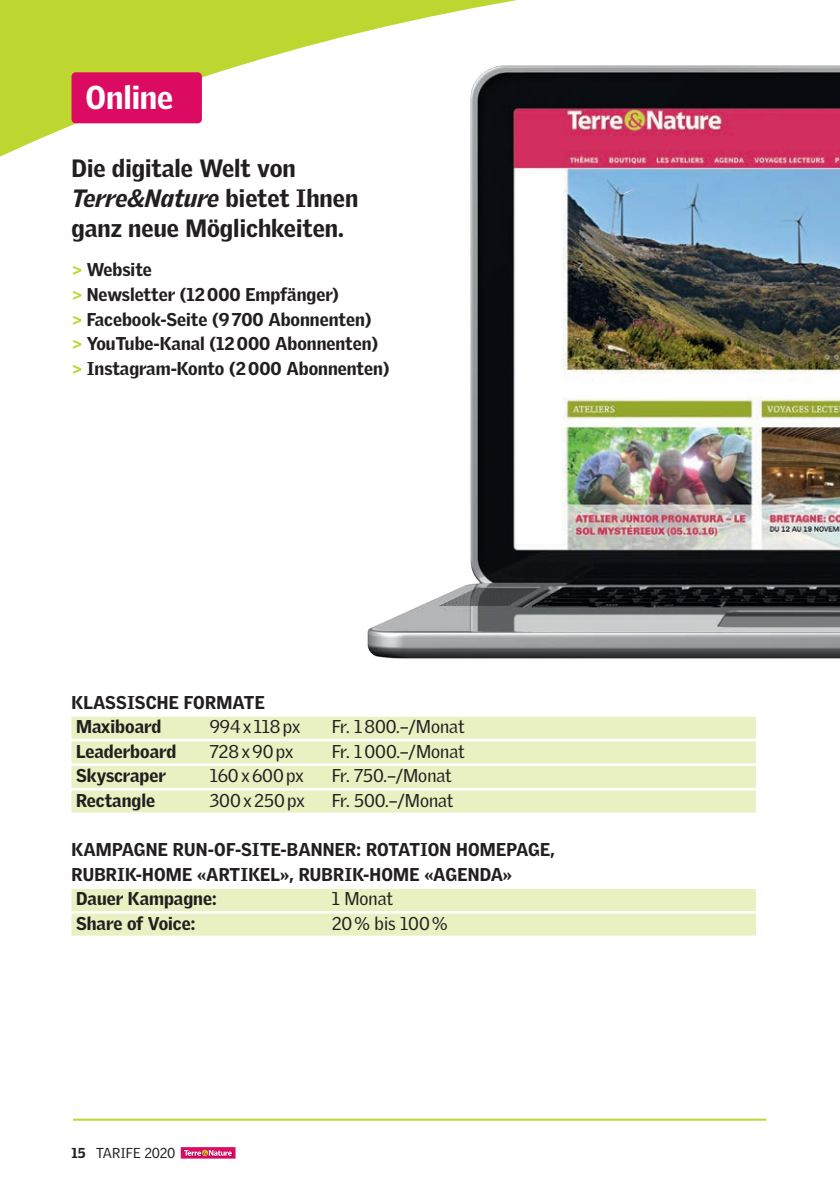
<style>
.page{position:relative;width:840px;height:1191px;background:#fff}
.page>*{position:absolute;margin:0;border:0;box-sizing:border-box;transform-origin:0 0}
.t1{font:900 32px "Griffith Gothic";color:#fff}
.t2{font:900 24.4px/29.8px "Griffith Gothic";color:#231f20}
._02_titre_enc{font:900 18px/24.6px "Griffith Gothic";color:#231f20}
._02_titre_enc-2{font:18px "Griffith Gothic";color:#231f20}
.t3{font:14px "Griffith Gothic";letter-spacing:-.01em;color:#231f20}
.s1{font-style:italic}
.s2{font-size:16px;color:#bed630}
.s3{font-weight:900}
</style>
<div class="page">
<svg style="left:180px;top:1147px;width:56px;height:12px"></svg>
<svg style="left:181px;top:1147px;width:54px;height:11px"></svg>
<hr style="left:73px;top:1118px;width:693px;height:2px;background:#bed630">
<svg style="left:0;top:0;width:319px;height:157px;fill:#bed630"></svg>
<div style="left:71px;top:72px;width:131px;height:51px;background:#dc0b62;border-radius:4px"></div>
<img style="left:319px;top:0;width:520px;height:772px">
<div style="left:71px;top:716px;width:684px;height:22px;background:#e9f0c1"></div>
<div style="left:71px;top:741px;width:684px;height:22px;background:#e9f0c1"></div>
<div style="left:71px;top:766px;width:684px;height:22px;background:#e9f0c1"></div>
<div style="left:71px;top:790px;width:684px;height:22px;background:#e9f0c1"></div>
<div style="left:71px;top:889px;width:684px;height:22px;background:#e9f0c1"></div>
<div style="left:71px;top:913px;width:684px;height:22px;background:#e9f0c1"></div>
<p class="t1" style="left:85px;top:79px;width:89px">Online</p>
<p class="t2" style="left:71px;top:153px;width:288px">Die digitale Welt von<br><span class="s1">Terre&amp;Nature</span> bietet Ihnen ganz neue Möglichkeiten.</p>
<p class="_02_titre_enc" style="left:73px;top:257px;width:81px"><span class="s2">&gt;</span> Website</p>
<p class="_02_titre_enc" style="left:73px;top:282px;width:267px"><span class="s2">&gt;</span> Newsletter (12000 Empfänger)</p>
<p class="_02_titre_enc" style="left:73px;top:307px;width:300px"><span class="s2">&gt;</span> Facebook-Seite (9700 Abonnenten)</p>
<p class="_02_titre_enc" style="left:73px;top:331px;width:307px"><span class="s2">&gt;</span> YouTube-Kanal (12000 Abonnenten)</p>
<p class="_02_titre_enc" style="left:73px;top:356px;width:318px"><span class="s2">&gt;</span> Instagram-Konto (2000 Abonnenten)</p>
<p class="_02_titre_enc" style="left:71px;top:690px;width:195px">KLASSISCHE FORMATE</p>
<p class="_02_titre_enc" style="left:76px;top:714px;width:87px">Maxiboard</p>
<p class="_02_titre_enc-2" style="left:209px;top:716px;width:92px">994x 118px</p>
<p class="_02_titre_enc-2" style="left:331px;top:716px;width:134px">Fr. 1800.–/Monat</p>
<p class="_02_titre_enc" style="left:76px;top:739px;width:102px">Leaderboard</p>
<p class="_02_titre_enc-2" style="left:209px;top:740px;width:85px">728x90px</p>
<p class="_02_titre_enc-2" style="left:331px;top:740px;width:134px">Fr. 1000.–/Monat</p>
<p class="_02_titre_enc" style="left:76px;top:763px;width:91px">Skyscraper</p>
<p class="_02_titre_enc-2" style="left:209px;top:765px;width:96px">160x600px</p>
<p class="_02_titre_enc-2" style="left:331px;top:765px;width:122px">Fr. 750.–/Monat</p>
<p class="_02_titre_enc" style="left:76px;top:788px;width:81px">Rectangle</p>
<p class="_02_titre_enc-2" style="left:209px;top:789px;width:97px">300x250px</p>
<p class="_02_titre_enc-2" style="left:331px;top:789px;width:123px">Fr. 500.–/Monat</p>
<p class="_02_titre_enc" style="left:71px;top:837px;width:484px">KAMPAGNE RUN-OF-SITE-BANNER: ROTATION HOMEPAGE,<br>RUBRIK-HOME «ARTIKEL», RUBRIK-HOME «AGENDA»</p>
<p class="_02_titre_enc" style="left:76px;top:886px;width:142px">Dauer Kampagne:</p>
<p class="_02_titre_enc-2" style="left:331px;top:888px;width:63px">1 Monat</p>
<p class="_02_titre_enc" style="left:76px;top:911px;width:121px">Share of Voice:</p>
<p class="_02_titre_enc-2" style="left:331px;top:912px;width:117px">20% bis 100%</p>
<p class="t3" style="left:71px;top:1144px;width:105px"><span class="s3">15</span> TARIFE 2020</p>
</div>
